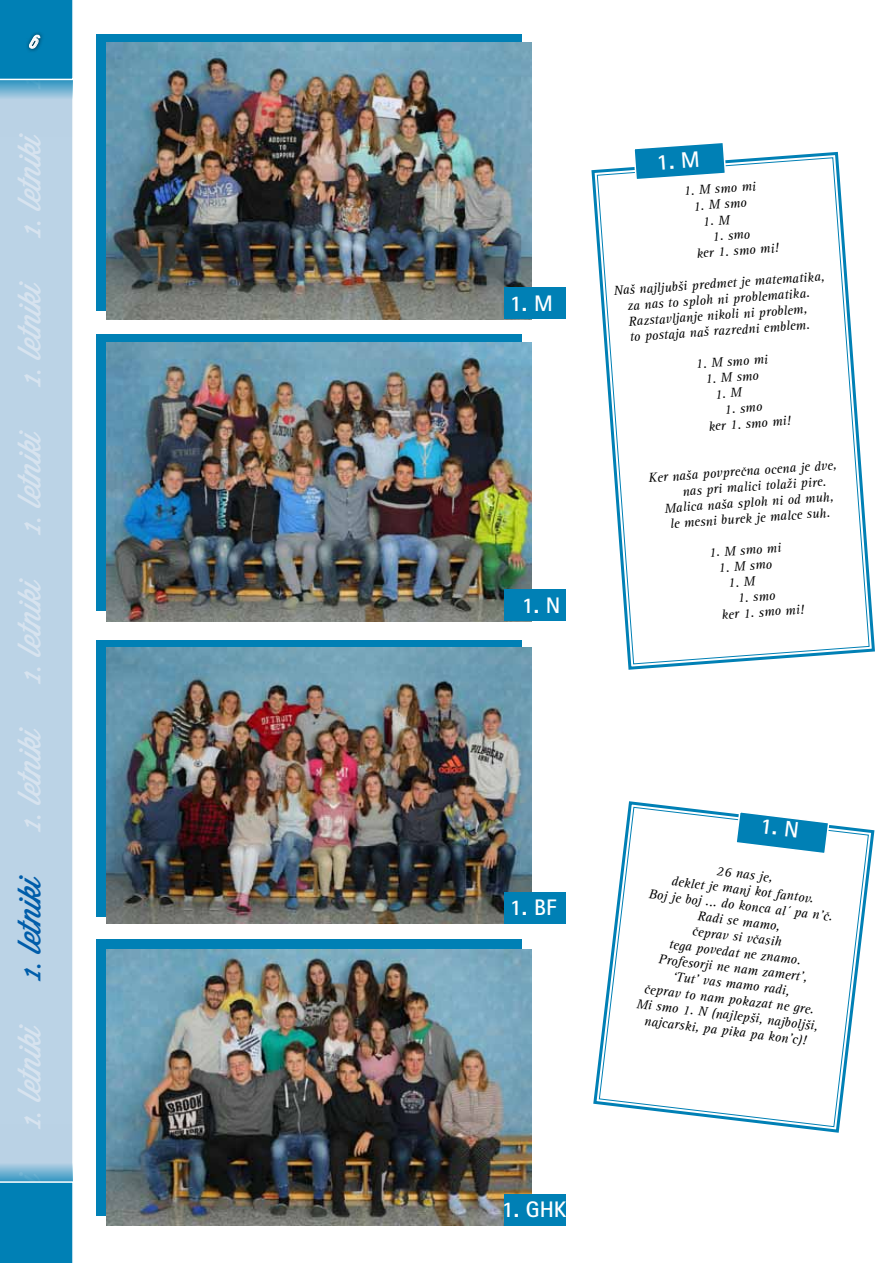
<style>
.page{position:relative;width:893px;height:1263px;background:#fff}
.page>*{position:absolute;margin:0;border:0;box-sizing:border-box;transform-origin:0 0}
.t1{font:31.5px "Wisdom Script AI";color:#d7e3ef}
.t2{font:31.5px "Wisdom Script AI";color:#005daa}
.t3{font:700 22.5px "Rotis Sans Serif M";color:#fff}
.t4{font:21px "Wisdom Script AI";color:#fff}
.t5{font:italic 13.5px/15.8px "Rotis Serif M";color:#000}
</style>
<div class="page">
<div style="left:0;top:81px;width:73px;height:1099px;background:#bbd3e6"></div>
<svg style="left:0;top:81px;width:72px;height:56px;fill:#bad2e5"></svg>
<svg style="left:0;top:1124px;width:72px;height:56px;fill:#bad2e5"></svg>
<div style="left:0;top:1180px;width:73px;height:83px;background:#0080b5"></div>
<svg style="left:0;top:0;width:73px;height:81px"></svg>
<div style="left:97px;top:939px;width:425px;height:277px;background:#0080b5"></div>
<div style="left:97px;top:640px;width:425px;height:276px;background:#0080b5"></div>
<div style="left:97px;top:334px;width:425px;height:276px;background:#0080b5"></div>
<div style="left:97px;top:34px;width:425px;height:277px;background:#0080b5"></div>
<img style="left:106px;top:949px;width:425px;height:277px">
<img style="left:106px;top:43px;width:425px;height:276px">
<img style="left:106px;top:342px;width:425px;height:279px">
<img style="left:106px;top:647px;width:425px;height:276px">
<svg style="left:591px;top:151px;width:284px;height:519px"></svg>
<svg style="left:596px;top:157px;width:274px;height:508px"></svg>
<svg style="left:593px;top:801px;width:282px;height:332px"></svg>
<svg style="left:598px;top:806px;width:271px;height:322px"></svg>
<div style="left:504px;top:288px;width:62px;height:31px;background:#0080b5"></div>
<div style="left:504px;top:590px;width:62px;height:31px;background:#0080b5"></div>
<div style="left:504px;top:892px;width:62px;height:31px;background:#0080b5"></div>
<div style="left:504px;top:1194px;width:62px;height:32px;background:#0080b5"></div>
<svg style="left:632px;top:143px;width:99px;height:83px"></svg>
<svg style="left:716px;top:388px;width:27px;height:10px"></svg>
<svg style="left:729px;top:576px;width:27px;height:11px"></svg>
<svg style="left:734px;top:810px;width:96px;height:45px"></svg>
<h3 class="t4" style="left:30px;top:24px;width:11px">6</h3>
<h1 class="t1" style="left:5px;top:236px;width:107px;rotate:-90deg">1. letniki</h1>
<h1 class="t1" style="left:5px;top:384px;width:107px;rotate:-90deg">1. letniki</h1>
<h1 class="t1" style="left:5px;top:533px;width:107px;rotate:-90deg">1. letniki</h1>
<h1 class="t1" style="left:5px;top:682px;width:107px;rotate:-90deg">1. letniki</h1>
<h1 class="t1" style="left:5px;top:830px;width:107px;rotate:-90deg">1. letniki</h1>
<h1 class="t2" style="left:5px;top:979px;width:107px;rotate:-90deg">1. letniki</h1>
<h1 class="t1" style="left:5px;top:1127px;width:107px;rotate:-90deg">1. letniki</h1>
<h2 class="t3" style="left:510px;top:289px;width:44px">1. M</h2>
<h2 class="t3" style="left:522px;top:591px;width:40px">1. N</h2>
<p class="t5" style="left:683px;top:184px;width:74px;rotate:-4deg">1. M smo mi</p>
<p class="t5" style="left:692px;top:199px;width:55px;rotate:-4deg">1. M smo</p>
<p class="t5" style="left:695px;top:230px;width:84px;text-indent:17px;rotate:-4deg">1. smo<br>ker 1. smo mi!</p>
<p class="t5" style="left:613px;top:283px;width:213px;text-align:center;rotate:-4deg">Naš najljubši predmet je matematika, za nas to sploh ni problematika.<br>Razstavljanje nikoli ni problem,<br>to postaja naš razredni emblem.</p>
<p class="t5" style="left:695px;top:356px;width:74px;rotate:-4deg">1. M smo mi</p>
<p class="t5" style="left:705px;top:372px;width:55px;rotate:-4deg">1. M smo</p>
<p class="t5" style="left:707px;top:403px;width:84px;text-indent:17px;rotate:-4deg">1. smo<br>ker 1. smo mi!</p>
<p class="t5" style="left:648px;top:470px;width:190px;rotate:-4deg">Ker naša povpreËna ocena je dve,</p>
<p class="t5" style="left:682px;top:484px;width:146px;rotate:-4deg">nas pri malici tolaži pire.</p>
<p class="t5" style="left:664px;top:501px;width:171px;rotate:-4deg">Malica naša sploh ni od muh,</p>
<p class="t5" style="left:670px;top:516px;width:162px;rotate:-4deg">le mesni burek je malce suh.</p>
<p class="t5" style="left:708px;top:545px;width:74px;rotate:-4deg">1. M smo mi</p>
<p class="t5" style="left:718px;top:560px;width:55px;rotate:-4deg">1. M smo</p>
<p class="t5" style="left:720px;top:592px;width:84px;text-indent:17px;rotate:-4deg">1. smo<br>ker 1. smo mi!</p>
<h2 class="t3" style="left:510px;top:893px;width:48px">1. BF</h2>
<h2 class="t3" style="left:502px;top:1195px;width:66px">1. GHK</h2>
<p class="t5" style="left:654px;top:855px;width:187px;text-align:center;rotate:7deg">26 nas je,<br>deklet je manj kot fantov.<br>Boj je boj ... do konca al´ pa n’Ë.<br>Radi se mamo,<br>Ëeprav si vËasih<br>tega povedat ne znamo.<br>Profesorji ne nam zamert’,<br>‘Tut’ vas mamo radi,<br>Ëeprav to nam pokazat ne gre.<br>Mi smo 1. N (najlepši, najboljši, najcarski, pa pika pa kon’c)!</p>
</div>
